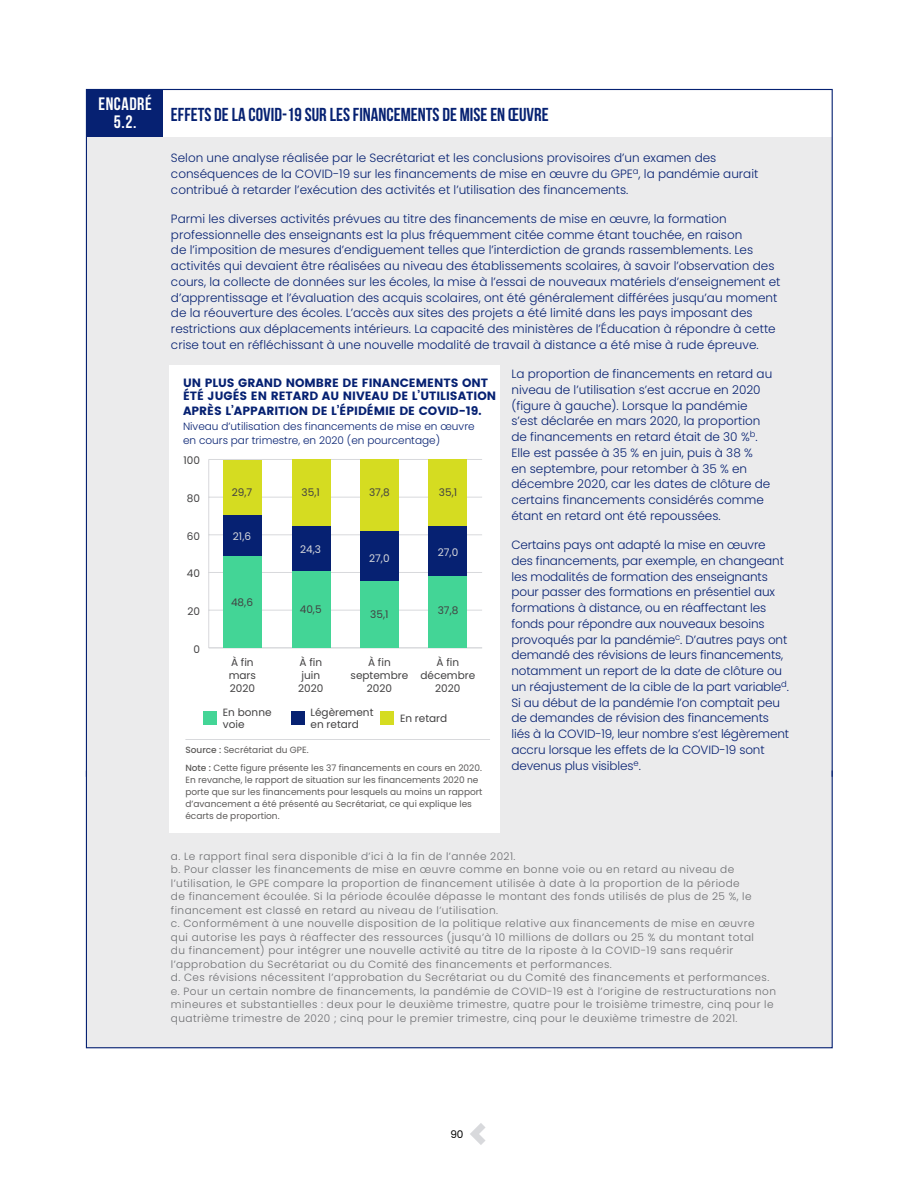
<style>
.page{position:relative;width:918px;height:1188px;background:#fff}
.page>*{position:absolute;margin:0;border:0;box-sizing:border-box;transform-origin:0 0}
.t1{font:18.75px "Bebas Neue";color:#062172}
.t2{font:18px/18px "Bebas Neue";letter-spacing:.03em;color:#fff;text-align:center}
.t3{font:300 12px/15.8px "Poppins";color:#062172}
.t4{font:12px/13.5px "Poppins";color:#062172}
.t5{font:300 10.5px/13.5px "Poppins";letter-spacing:.04em;color:#6d6e71}
.t6{font:10.5px/12.6px "Poppins";color:#424142}
.t7{font:300 10.5px/13.5px "Poppins";color:#062172}
.t8{font:10.5px "Poppins";color:#d8d9dc}
.t9{font:10.5px "Poppins";color:#000}
.t10{font:9px/12px "Poppins";color:#5d5b5a}
.s1{font-weight:500}
</style>
<div class="page">
<svg style="left:470px;top:1123px;width:16px;height:22px"></svg>
<div style="left:87px;top:90px;width:76px;height:48px;background:#062172"></div>
<div style="left:86px;top:137px;width:746px;height:649px;background:#ebebec"></div>
<div style="left:86px;top:784px;width:746px;height:264px;background:#ebebec"></div>
<div style="left:169px;top:366px;width:330px;height:467px;background:#fff"></div>
<hr style="left:208px;top:459px;width:1px;height:189px;background:#d8d9dc">
<hr style="left:209px;top:648px;width:273px;height:1px;background:#d8d9dc">
<hr style="left:209px;top:610px;width:273px;height:1px;background:#d8d9dc">
<hr style="left:209px;top:572px;width:273px;height:1px;background:#d8d9dc">
<hr style="left:209px;top:535px;width:273px;height:1px;background:#d8d9dc">
<hr style="left:209px;top:497px;width:273px;height:1px;background:#d8d9dc">
<hr style="left:209px;top:459px;width:273px;height:1px;background:#d8d9dc">
<div style="left:224px;top:460px;width:38px;height:56px;background:#d5dc21"></div>
<div style="left:292px;top:460px;width:38px;height:66px;background:#d5dc21"></div>
<div style="left:360px;top:460px;width:39px;height:71px;background:#d5dc21"></div>
<div style="left:429px;top:460px;width:38px;height:66px;background:#d5dc21"></div>
<div style="left:224px;top:516px;width:38px;height:40px;background:#062172"></div>
<div style="left:292px;top:526px;width:38px;height:46px;background:#062172"></div>
<div style="left:360px;top:531px;width:39px;height:51px;background:#062172"></div>
<div style="left:429px;top:526px;width:38px;height:51px;background:#062172"></div>
<div style="left:224px;top:556px;width:38px;height:92px;background:#43d596"></div>
<div style="left:292px;top:572px;width:38px;height:76px;background:#43d596"></div>
<div style="left:360px;top:582px;width:39px;height:66px;background:#43d596"></div>
<div style="left:429px;top:577px;width:38px;height:71px;background:#43d596"></div>
<div style="left:203px;top:711px;width:14px;height:13px;background:#43d596"></div>
<div style="left:291px;top:711px;width:13px;height:13px;background:#062172"></div>
<div style="left:380px;top:711px;width:14px;height:13px;background:#d5dc21"></div>
<hr style="left:185px;top:739px;width:305px;height:1px;background:#d8d9dc">
<h2 class="t2" style="left:99px;top:95px;width:55px">ENCADRÉ<br>5.2.</h2>
<h1 class="t1" style="left:171px;top:104px;width:379px">EFFETS DE LA COVID-19 SUR LES FINANCEMENTS DE MISE EN ŒUVRE</h1>
<p class="t3" style="left:171px;top:150px;width:589px">Selon une analyse réalisée par le Secrétariat et les conclusions provisoires d’un examen des conséquences de la COVID-19 sur les financements de mise en œuvre du GPE<sup>a</sup>, la pandémie aurait contribué à retarder l’exécution des activités et l’utilisation des financements.</p>
<p class="t3" style="left:171px;top:211px;width:611px">Parmi les diverses activités prévues au titre des financements de mise en œuvre, la formation professionnelle des enseignants est la plus fréquemment citée comme étant touchée, en raison<br>de l’imposition de mesures d’endiguement telles que l’interdiction de grands rassemblements. Les activités qui devaient être réalisées au niveau des établissements scolaires, à savoir l’observation des cours, la collecte de données sur les écoles, la mise à l’essai de nouveaux matériels d’enseignement et d’apprentissage et l’évaluation des acquis scolaires, ont été généralement différées jusqu’au moment de la réouverture des écoles. L’accès aux sites des projets a été limité dans les pays imposant des restrictions aux déplacements intérieurs. La capacité des ministères de l’Éducation à répondre à cette crise tout en réfléchissant à une nouvelle modalité de travail à distance a été mise à rude épreuve.</p>
<p class="t3" style="left:511px;top:366px;width:262px">La proportion de financements en retard au niveau de l’utilisation s’est accrue en 2020 (figure à gauche). Lorsque la pandémie s’est déclarée en mars 2020, la proportion de financements en retard était de 30 %<sup>b</sup>.<br>Elle est passée à 35 % en juin, puis à 38 %<br>en septembre, pour retomber à 35 % en décembre 2020, car les dates de clôture de certains financements considérés comme étant en retard ont été repoussées.</p>
<p class="t3" style="left:511px;top:537px;width:279px">Certains pays ont adapté la mise en œuvre des financements, par exemple, en changeant les modalités de formation des enseignants pour passer des formations en présentiel aux formations à distance, ou en réaffectant les fonds pour répondre aux nouveaux besoins provoqués par la pandémie<sup>c</sup>. D’autres pays ont demandé des révisions de leurs financements, notamment un report de la date de clôture ou un réajustement de la cible de la part variable<sup>d</sup>.<br>Si au début de la pandémie l’on comptait peu de demandes de révision des financements liés à la COVID-19, leur nombre s’est légèrement accru lorsque les effets de la COVID-19 sont devenus plus visibles<sup>e</sup>.</p>
<p class="t4" style="left:183px;top:376px;width:315px">UN PLUS GRAND NOMBRE DE FINANCEMENTS ONT<br>ÉTÉ JUGÉS EN RETARD AU NIVEAU DE L’UTILISATION</p>
<p class="t4" style="left:183px;top:404px;width:300px">APRÈS L’APPARITION DE L’ÉPIDÉMIE DE COVID-19.</p>
<p class="t7" style="left:183px;top:420px;width:293px">Niveau d’utilisation des financements de mise en œuvre en cours par trimestre, en 2020 (en pourcentage)</p>
<p class="t6" style="left:183px;top:455px;width:18px">100</p>
<p class="t6" style="left:232px;top:487px;width:22px">29,7</p>
<p class="t6" style="left:302px;top:487px;width:20px">35,1</p>
<p class="t6" style="left:369px;top:487px;width:22px">37,8</p>
<p class="t6" style="left:439px;top:487px;width:20px">35,1</p>
<p class="t8" style="left:233px;top:530px;width:20px">21,6</p>
<p class="t8" style="left:300px;top:543px;width:22px">24,3</p>
<p class="t8" style="left:369px;top:551px;width:22px">27,0</p>
<p class="t6" style="left:187px;top:493px;width:15px">80</p>
<p class="t6" style="left:187px;top:531px;width:15px">60</p>
<p class="t8" style="left:438px;top:545px;width:22px">27,0</p>
<p class="t6" style="left:187px;top:568px;width:15px">40</p>
<p class="t6" style="left:231px;top:597px;width:23px">48,6</p>
<p class="t6" style="left:300px;top:604px;width:23px">40,5</p>
<p class="t6" style="left:370px;top:609px;width:20px">35,1</p>
<p class="t6" style="left:438px;top:605px;width:22px">37,8</p>
<p class="t6" style="left:187px;top:606px;width:14px">20</p>
<p class="t6" style="left:193px;top:644px;width:8px">0</p>
<p class="t6" style="left:229px;top:658px;width:29px">À fin mars<br>2020</p>
<p class="t6" style="left:223px;top:708px;width:50px;line-height:11.4px">En bonne voie</p>
<p class="t6" style="left:298px;top:658px;width:27px;text-align:center">À fin juin<br>2020</p>
<p class="t6" style="left:351px;top:658px;width:59px;text-align:center">À fin septembre<br>2020</p>
<p class="t6" style="left:421px;top:658px;width:56px;text-align:center">À fin décembre<br>2020</p>
<p class="t6" style="left:311px;top:708px;width:64px;line-height:11.4px">Légèrement en retard</p>
<p class="t6" style="left:400px;top:713px;width:49px">En retard</p>
<p class="t10" style="left:185px;top:741px;width:298px;line-height:18px"><span class="s1">Source :</span> Secrétariat du GPE.<br><span class="s1">Note :</span> Cette figure présente les 37 financements en cours en 2020.</p>
<p class="t10" style="left:185px;top:774px;width:299px">En revanche, le rapport de situation sur les financements 2020 ne porte que sur les financements pour lesquels au moins un rapport d’avancement a été présenté au Secrétariat, ce qui explique les écarts de proportion.</p>
<p class="t5" style="left:171px;top:849px;width:607px">a. Le rapport final sera disponible d’ici à la fin de l’année 2021.<br>b. Pour classer les financements de mise en œuvre comme en bonne voie ou en retard au niveau de l’utilisation, le GPE compare la proportion de financement utilisée à date à la proportion de la période<br>de financement écoulée. Si la période écoulée dépasse le montant des fonds utilisés de plus de 25 %, le financement est classé en retard au niveau de l’utilisation.<br>c. Conformément à une nouvelle disposition de la politique relative aux financements de mise en œuvre<br>qui autorise les pays à réaffecter des ressources (jusqu’à 10 millions de dollars ou 25 % du montant total<br>du financement) pour intégrer une nouvelle activité au titre de la riposte à la COVID-19 sans requérir l’approbation du Secrétariat ou du Comité des financements et performances.<br>d. Ces révisions nécessitent l’approbation du Secrétariat ou du Comité des financements et performances. e. Pour un certain nombre de financements, la pandémie de COVID-19 est à l’origine de restructurations non mineures et substantielles : deux pour le deuxième trimestre, quatre pour le troisième trimestre, cinq pour le quatrième trimestre de 2020 ; cinq pour le premier trimestre, cinq pour le deuxième trimestre de 2021.</p>
<p class="t9" style="left:450px;top:1128px;width:15px">90</p>
</div>
